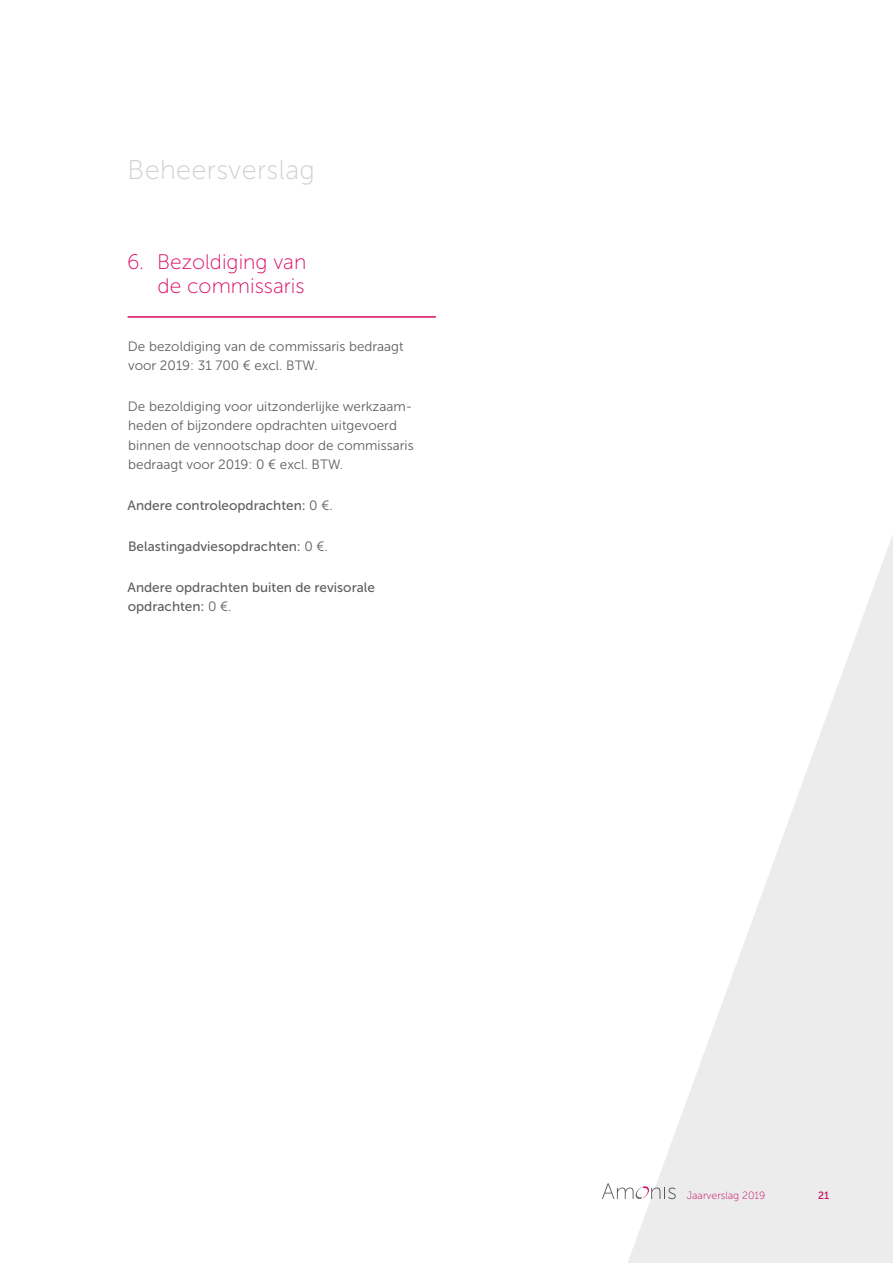
<style>
.page{position:relative;width:893px;height:1263px;background:#fff}
.page>*{position:absolute;margin:0;border:0;box-sizing:border-box;transform-origin:0 0}
.t1{font:27px "Museo Sans 100";letter-spacing:.015em;color:#cfcfcf}
.t2{font:21px/24px "Museo Sans 100";color:#db0861;text-align:right}
.t3{font:13.5px/19.5px "Museo Sans 300";color:#5f5f61}
.t4{font:13.5px/19.5px "Museo Sans 500";color:#5f5f61}
.t5{font:10.5px "Museo Sans 100";color:#db0861}
.t6{font:10.5px "Museo Sans 500";color:#db0861}
.s1{font-family:"Museo Sans 300"}
</style>
<div class="page">
<hr style="left:128px;top:316px;width:308px;height:2px;background:#db0861">
<svg style="left:602px;top:535px;width:291px;height:728px"></svg>
<h1 class="t1" style="left:128px;top:155px;width:189px">Beheersverslag</h1>
<h2 class="t2" style="left:127px;top:250px;width:181px">6. Bezoldiging van de commissaris</h2>
<p class="t3" style="left:128px;top:336px;width:277px">De bezoldiging van de commissaris bedraagt voor 2019: 31 700 € excl. BTW.</p>
<p class="t3" style="left:128px;top:396px;width:287px">De bezoldiging voor uitzonderlijke werkzaam&shy;heden of bijzondere opdrachten uitgevoerd binnen de vennootschap door de commissaris bedraagt voor 2019: 0 € excl. BTW.</p>
<p class="t4" style="left:128px;top:496px;width:207px">Andere controleopdrachten: <span class="s1">0 €.</span></p>
<p class="t4" style="left:128px;top:536px;width:201px">Belastingadviesopdrachten: <span class="s1">0 €.</span></p>
<p class="t4" style="left:128px;top:577px;width:249px">Andere opdrachten buiten de revisorale opdrachten: <span class="s1">0 €.</span></p>
<p class="t5" style="left:687px;top:1190px;width:80px">Jaarverslag 2019</p>
<p class="t6" style="left:818px;top:1190px;width:13px">21</p>
</div>
